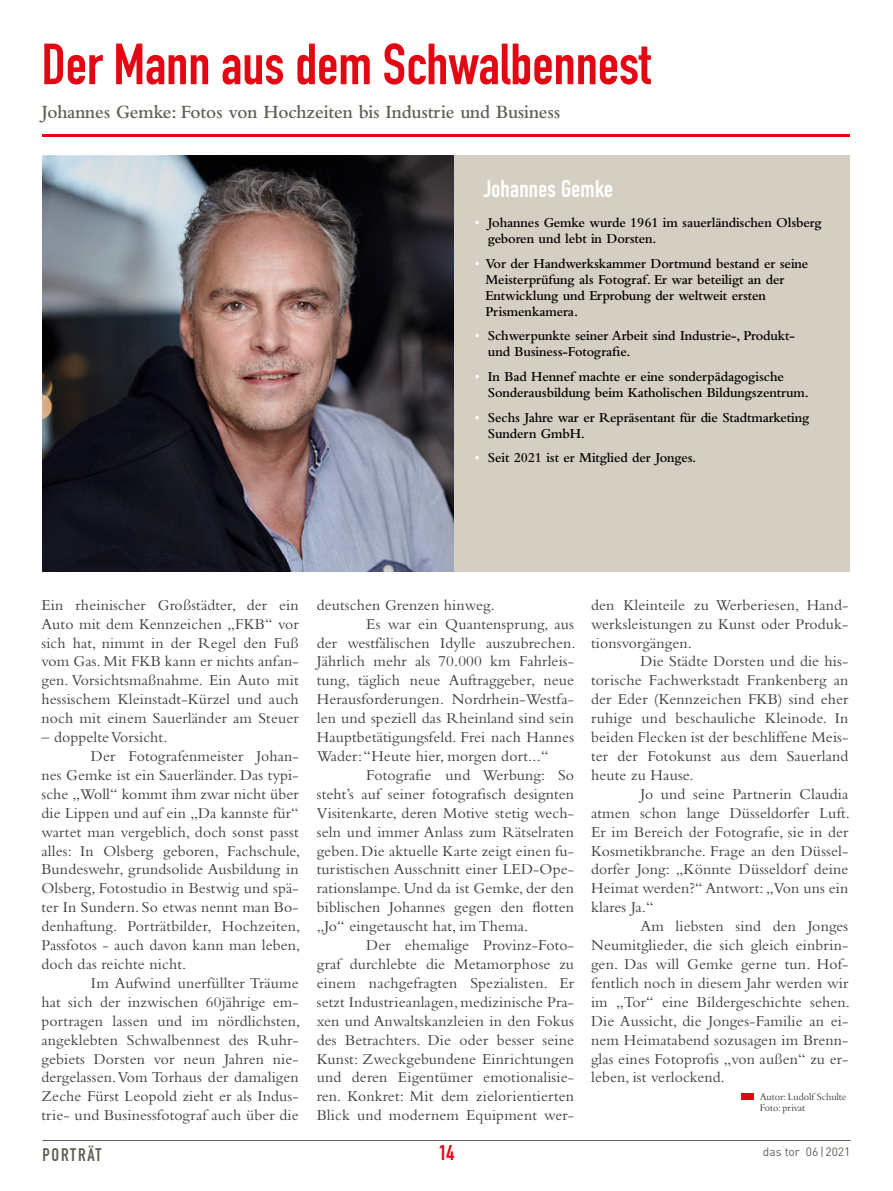
<style>
.page{position:relative;width:893px;height:1191px;background:#fff}
.page>*{position:absolute;margin:0;border:0;box-sizing:border-box;transform-origin:0 0}
.t1{font:700 57px "DIN Condensed";color:#e30613}
.t2{font:700 24px "DIN Condensed";letter-spacing:.01em;color:#fff}
.t3{font:700 21px "DIN Condensed";color:#e30613}
.t4{font:600 19.5px "Bembo";letter-spacing:-.01em;color:#615e52;scale:.96 1}
.t5{font:700 18px "DIN Condensed";letter-spacing:.1em;color:#615e52}
.t6{font:15.75px/18.9px "Bembo";letter-spacing:.01em;color:#3c3c3b;text-align:justify}
.t7{font:600 14.25px/16px "Bembo";letter-spacing:-.01em;color:#000}
.t8{font:12px "DIN";color:#615e52}
.t9{font:10.5px/10.8px "Bembo";letter-spacing:-.01em;color:#3c3c3b}
.s1{font-weight:400;color:#fff}
</style>
<div class="page">
<hr style="left:43px;top:1140px;width:807px;height:1px;background:#615e52">
<div style="left:454px;top:155px;width:395px;height:417px;background:#d4cfc2"></div>
<img style="left:42px;top:156px;width:412px;height:416px">
<div style="left:741px;top:1093px;width:12px;height:7px;background:#e30613"></div>
<hr style="left:42px;top:135px;width:808px;height:2px;background:#e30613">
<h1 class="t1" style="left:42px;top:26px;width:611px">Der Mann aus dem Schwalbennest</h1>
<p class="t4" style="left:42px;top:101px;width:542px">Johannes Gemke: Fotos von Hochzeiten bis Industrie und Business</p>
<h2 class="t2" style="left:483px;top:172px;width:131px">Johannes Gemke</h2>
<p class="t7" style="left:488px;top:214px;width:335px;text-indent:-13px"><span class="s1">•</span> Johannes Gemke wurde 1961 im sauerländischen Olsberg geboren und lebt in Dorsten.</p>
<p class="t7" style="left:485px;top:255px;width:324px;text-indent:-11px"><span class="s1">•</span> Vor der Handwerkskammer Dortmund bestand er seine Meisterprüfung als Fotograf. Er war beteiligt an der Entwicklung und Erprobung der weltweit ersten Prismenkamera.</p>
<p class="t7" style="left:488px;top:328px;width:308px;text-indent:-13px"><span class="s1">•</span> Schwerpunkte seiner Arbeit sind Industrie-, Produkt&shy;und Business-Fotografie.</p>
<p class="t7" style="left:488px;top:368px;width:323px;text-indent:-13px"><span class="s1">•</span> In Bad Hennef machte er eine sonderpädagogische<br>Sonderausbildung beim Katholischen Bildungszentrum.</p>
<p class="t7" style="left:488px;top:409px;width:323px;text-indent:-13px"><span class="s1">•</span> Sechs Jahre war er Repräsentant für die Stadtmarketing<br>Sundern GmbH.</p>
<p class="t7" style="left:475px;top:450px;width:223px"><span class="s1">•</span> Seit 2021 ist er Mitglied der Jonges.</p>
<p class="t6" style="left:41px;top:595px;width:259px">Ein rheinischer Großstädter, der ein Auto mit dem Kennzeichen „FKB“ vor sich hat, nimmt in der Regel den Fuß vom Gas. Mit FKB kann er nichts anfan&shy;gen. Vorsichtsmaßnahme. Ein Auto mit hessischem Kleinstadt-Kürzel und auch noch mit einem Sauerländer am Steuer</p>
<p class="t6" style="left:41px;top:727px;width:127px">– doppelte Vorsicht.</p>
<p class="t6" style="left:91px;top:746px;width:209px">Der Fotografenmeister Johan-</p>
<p class="t6" style="left:41px;top:765px;width:259px">nes Gemke ist ein Sauerländer. Das typi-</p>
<p class="t6" style="left:41px;top:784px;width:259px">sche „Woll“ kommt ihm zwar nicht über</p>
<p class="t6" style="left:41px;top:803px;width:259px">die Lippen und auf ein „Da kannste für“</p>
<p class="t6" style="left:41px;top:822px;width:259px">wartet man vergeblich, doch sonst passt</p>
<p class="t6" style="left:41px;top:841px;width:260px">alles: In Olsberg geboren, Fachschule,</p>
<p class="t6" style="left:41px;top:859px;width:259px">Bundeswehr, grundsolide Ausbildung in</p>
<p class="t6" style="left:41px;top:878px;width:259px">Olsberg, Fotostudio in Bestwig und spä-</p>
<p class="t6" style="left:41px;top:897px;width:259px">ter In Sundern. So etwas nennt man Bo-</p>
<p class="t6" style="left:41px;top:916px;width:260px">denhaftung. Porträtbilder, Hochzeiten,</p>
<p class="t6" style="left:41px;top:935px;width:260px">Passfotos - auch davon kann man leben,</p>
<p class="t6" style="left:41px;top:954px;width:146px">doch das reichte nicht.</p>
<p class="t6" style="left:91px;top:973px;width:209px">Im Aufwind unerfüllter Träume</p>
<p class="t6" style="left:41px;top:992px;width:259px">hat sich der inzwischen 60jährige em-</p>
<p class="t6" style="left:41px;top:1011px;width:260px">portragen lassen und im nördlichsten,</p>
<p class="t6" style="left:41px;top:1030px;width:259px">angeklebten Schwalbennest des Ruhr-</p>
<p class="t6" style="left:41px;top:1048px;width:259px">gebiets Dorsten vor neun Jahren nie-</p>
<p class="t6" style="left:41px;top:1067px;width:259px">dergelassen. Vom Torhaus der damaligen</p>
<p class="t6" style="left:41px;top:1086px;width:259px">Zeche Fürst Leopold zieht er als Indus-</p>
<p class="t6" style="left:41px;top:1105px;width:259px">trie- und Businessfotograf auch über die</p>
<p class="t6" style="left:317px;top:595px;width:180px">deutschen Grenzen hinweg.</p>
<p class="t6" style="left:366px;top:614px;width:209px">Es war ein Quantensprung, aus</p>
<p class="t6" style="left:317px;top:633px;width:260px">der westfälischen Idylle auszubrechen.</p>
<p class="t6" style="left:317px;top:652px;width:259px">Jährlich mehr als 70.000 km Fahrleis-</p>
<p class="t6" style="left:317px;top:670px;width:259px">tung, täglich neue Auftraggeber, neue</p>
<p class="t6" style="left:317px;top:689px;width:259px">Herausforderungen. Nordrhein-Westfa-</p>
<p class="t6" style="left:317px;top:708px;width:259px">len und speziell das Rheinland sind sein</p>
<p class="t6" style="left:317px;top:727px;width:259px">Hauptbetätigungsfeld. Frei nach Hannes</p>
<p class="t6" style="left:317px;top:746px;width:233px">Wader: “Heute hier, morgen dort...“</p>
<p class="t6" style="left:366px;top:765px;width:209px">Fotografie und Werbung: So</p>
<p class="t6" style="left:317px;top:784px;width:259px">steht’s auf seiner fotografisch designten</p>
<p class="t6" style="left:317px;top:803px;width:259px">Visitenkarte, deren Motive stetig wech-</p>
<p class="t6" style="left:317px;top:822px;width:259px">seln und immer Anlass zum Rätselraten</p>
<p class="t6" style="left:317px;top:841px;width:259px">geben. Die aktuelle Karte zeigt einen fu-</p>
<p class="t6" style="left:317px;top:859px;width:259px">turistischen Ausschnitt einer LED-Ope-</p>
<p class="t6" style="left:317px;top:878px;width:259px">rationslampe. Und da ist Gemke, der den</p>
<p class="t6" style="left:317px;top:897px;width:259px">biblischen Johannes gegen den flotten</p>
<p class="t6" style="left:317px;top:916px;width:213px">„Jo“ eingetauscht hat, im Thema.</p>
<p class="t6" style="left:366px;top:935px;width:209px">Der ehemalige Provinz-Foto-</p>
<p class="t6" style="left:317px;top:954px;width:259px">graf durchlebte die Metamorphose zu</p>
<p class="t6" style="left:317px;top:973px;width:259px">einem nachgefragten Spezialisten. Er</p>
<p class="t6" style="left:317px;top:992px;width:259px">setzt Industrieanlagen, medizinische Pra-</p>
<p class="t6" style="left:317px;top:1011px;width:259px">xen und Anwaltskanzleien in den Fokus</p>
<p class="t6" style="left:317px;top:1030px;width:259px">des Betrachters. Die oder besser seine</p>
<p class="t6" style="left:317px;top:1048px;width:259px">Kunst: Zweckgebundene Einrichtungen</p>
<p class="t6" style="left:317px;top:1067px;width:259px">und deren Eigentümer emotionalisie-</p>
<p class="t6" style="left:317px;top:1086px;width:259px">ren. Konkret: Mit dem zielorientierten</p>
<p class="t6" style="left:317px;top:1105px;width:259px">Blick und modernem Equipment wer-</p>
<p class="t6" style="left:591px;top:595px;width:259px">den Kleinteile zu Werberiesen, Hand&shy;werksleistungen zu Kunst oder Produk&shy;tionsvorgängen.</p>
<p class="t6" style="left:591px;top:652px;width:259px;text-indent:50px">Die Städte Dorsten und die his&shy;torische Fachwerkstadt Frankenberg an der Eder (Kennzeichen FKB) sind eher ruhige und beschauliche Kleinode. In beiden Flecken ist der beschliffene Meis&shy;ter der Fotokunst aus dem Sauerland heute zu Hause.</p>
<p class="t6" style="left:591px;top:784px;width:260px;text-indent:50px">Jo und seine Partnerin Claudia atmen schon lange Düsseldorfer Luft.<br>Er im Bereich der Fotografie, sie in der Kosmetikbranche. Frage an den Düssel&shy;dorfer Jong: „Könnte Düsseldorf deine Heimat werden?“ Antwort: „Von uns ein klares Ja.“</p>
<p class="t6" style="left:591px;top:916px;width:260px;text-indent:50px">Am liebsten sind den Jonges Neumitglieder, die sich gleich einbrin&shy;gen. Das will Gemke gerne tun. Hof&shy;fentlich noch in diesem Jahr werden wir im „Tor“ eine Bildergeschichte sehen.<br>Die Aussicht, die Jonges-Familie an ei&shy;nem Heimatabend sozusagen im Brenn&shy;glas eines Fotoprofis „von außen“ zu er&shy;leben, ist verlockend.</p>
<p class="t9" style="left:760px;top:1091px;width:88px">Autor: Ludolf Schulte<br>Foto: privat</p>
<p class="t5" style="left:43px;top:1142px;width:61px">PORTRÄT</p>
<h3 class="t3" style="left:439px;top:1139px;width:17px">14</h3>
<p class="t8" style="left:763px;top:1143px;width:89px">das tor 06|2021</p>
</div>
